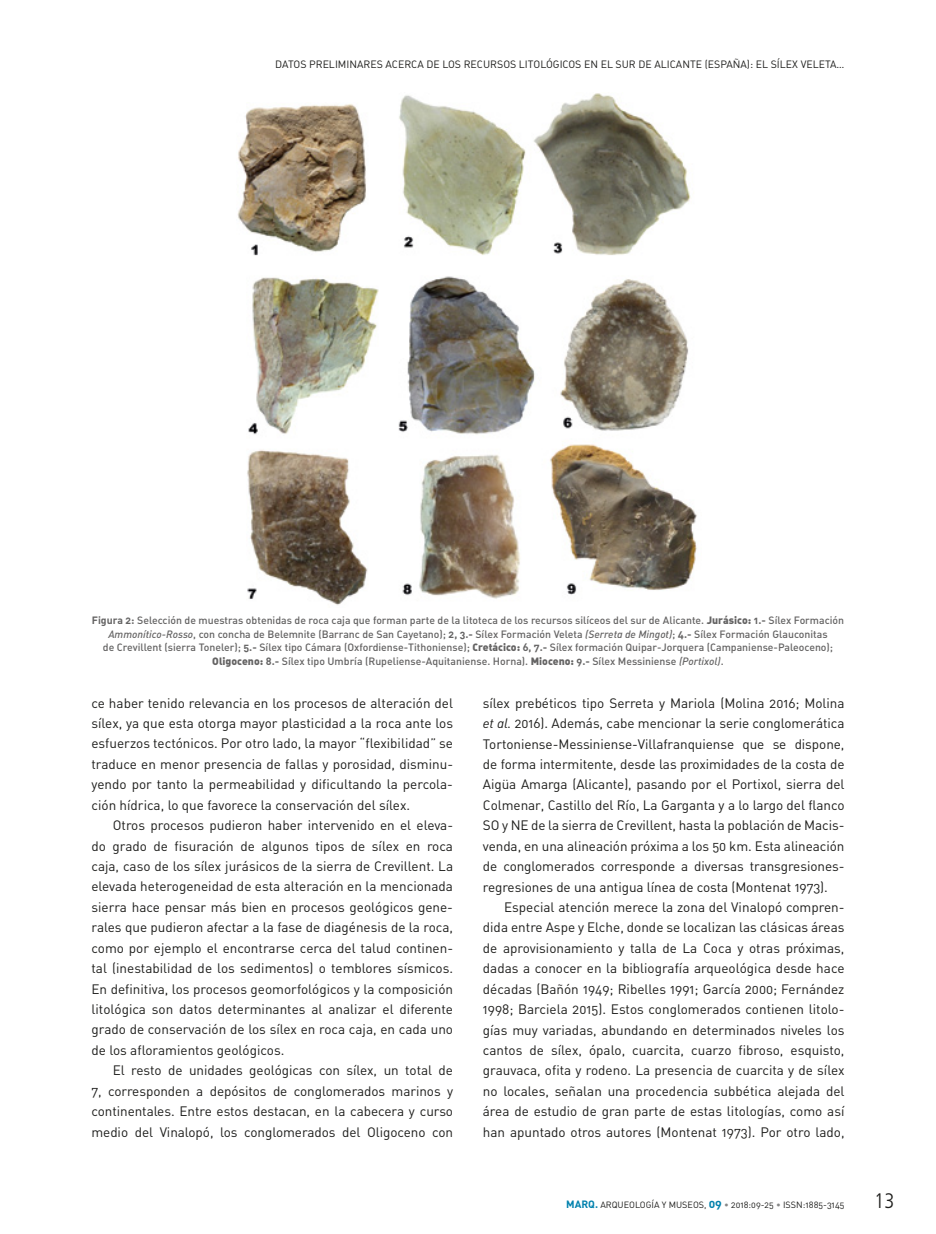
<style>
.page{position:relative;width:936px;height:1234px;background:#fff}
.page>*{position:absolute;margin:0;border:0;box-sizing:border-box;transform-origin:0 0}
.t1{font:300 condensed 21px "Frutiger LT Std";color:#1d1d1b}
.t2{font:13.5px/20.4px "DIN Regular Alternate";letter-spacing:-.005em;color:#1d1d1b;text-align:justify}
.t3{font:10.5px/13.5px "DIN Medium Alternate";color:#646363;text-align:center}
.t4{font:10.5px "DIN Regular Alternate";color:#1d1d1b}
.t5{font:9px "DIN Regular Alternate";color:#1d1d1b}
.s1{font-family:"DIN Bold Alternate"}
.s2{font-family:"DIN Black Alternate"}
.s3{font-family:"DIN Medium Italic Alt"}
.s4{font-family:"DIN Regular Italic Alt"}
.s5{font-family:"DIN Bold Alternate";font-size:10.5px;color:#0081ad}
.s6{font-family:"DIN Bold Alternate";font-size:12px;color:#0081ad}
.s7{color:#878787}
</style>
<div class="page">
<img style="left:237px;top:93px;width:460px;height:512px">
<p class="t4" style="left:275px;top:57px;width:14px">Datos</p>
<p class="t4" style="left:309px;top:57px;width:8px">preliminares</p>
<p class="t4" style="left:385px;top:57px;width:8px">acerca</p>
<p class="t4" style="left:426px;top:57px;width:23px">de los</p>
<p class="t4" style="left:463px;top:57px;width:8px">recursos</p>
<p class="t4" style="left:519px;top:57px;width:7px">litol</p>
<p class="t4" style="left:546px;top:57px;width:14px">ógicos</p>
<p class="t4" style="left:584px;top:57px;width:39px">enelsur</p>
<p class="t4" style="left:638px;top:57px;width:30px">de Alicante</p>
<p class="t4" style="left:704px;top:57px;width:73px">(España): El sílex</p>
<p class="t4" style="left:800px;top:57px;width:7px">veleta</p>
<p class="t4" style="left:836px;top:57px;width:9px">…</p>
<p class="t3" style="left:92px;top:613px;width:753px"><span class="s1">Figura 2:</span> Selección de muestras obtenidas de roca caja que forman parte de la litoteca de los recursos silíceos del sur de Alicante. <span class="s2">Jurásico:</span> <span class="s1">1.-</span> Sílex Formación <span class="s3">Ammonítico-Rosso</span>, con concha de Belemnite (Barranc de San Cayetano); <span class="s1">2, 3.-</span> Sílex Formación Veleta <span class="s3">(Serreta de Mingot)</span>; <span class="s1">4.-</span> Sílex Formación Glauconitas<br>de Crevillent (sierra Toneler); <span class="s1">5.-</span> Sílex tipo Cámara (Oxfordiense-Tithoniense); <span class="s2">Cretácico:</span> <span class="s1">6, 7.-</span> Sílex formación Quipar-Jorquera (Campaniense-Paleoceno); <span class="s2">Oligoceno:</span> <span class="s1">8.-</span> Sílex tipo Umbría (Rupeliense-Aquitaniense. Horna). <span class="s2">Mioceno:</span> <span class="s1">9.-</span> Sílex Messiniense <span class="s3">(Portixol)</span>.</p>
<p class="t2" style="left:91px;top:692px;width:363px">ce haber tenido relevancia en los procesos de alteración del sílex, ya que esta otorga mayor plasticidad a la roca ante los esfuerzos tectónicos. Por otro lado, la mayor “flexibilidad” se traduce en menor presencia de fallas y porosidad, disminu&shy;yendo por tanto la permeabilidad y dificultando la percola&shy;ción hídrica, lo que favorece la conservación del sílex.</p>
<p class="t2" style="left:91px;top:814px;width:363px;text-indent:21px">Otros procesos pudieron haber intervenido en el eleva&shy;do grado de fisuración de algunos tipos de sílex en roca caja, caso de los sílex jurásicos de la sierra de Crevillent. La elevada heterogeneidad de esta alteración en la mencionada sierra hace pensar más bien en procesos geológicos gene&shy;rales que pudieron afectar a la fase de diagénesis de la roca, como por ejemplo el encontrarse cerca del talud continen&shy;tal (inestabilidad de los sedimentos) o temblores sísmicos.<br>En definitiva, los procesos geomorfológicos y la composición litológica son datos determinantes al analizar el diferente grado de conservación de los sílex en roca caja, en cada uno de los afloramientos geológicos.</p>
<p class="t2" style="left:91px;top:1059px;width:363px;text-indent:21px">El resto de unidades geológicas con sílex, un total de 7, corresponden a depósitos de conglomerados marinos y continentales. Entre estos destacan, en la cabecera y curso medio del Vinalopó, los conglomerados del Oligoceno con</p>
<p class="t2" style="left:483px;top:692px;width:363px">sílex prebéticos tipo Serreta y Mariola (Molina 2016; Molina <span class="s4">et al.</span> 2016). Además, cabe mencionar la serie conglomerática Tortoniense-Messiniense-Villafranquiense que se dispone, de forma intermitente, desde las proximidades de la costa de Aigüa Amarga (Alicante), pasando por el Portixol, sierra del Colmenar, Castillo del Río, La Garganta y a lo largo del flanco SO y NE de la sierra de Crevillent, hasta la población de Macis&shy;venda, en una alineación próxima a los 50 km. Esta alineación de conglomerados corresponde a diversas transgresiones&shy;regresiones de una antigua línea de costa (Montenat 1973).</p>
<p class="t2" style="left:483px;top:896px;width:363px;text-indent:21px">Especial atención merece la zona del Vinalopó compren&shy;dida entre Aspe y Elche, donde se localizan las clásicas áreas de aprovisionamiento y talla de La Coca y otras próximas, dadas a conocer en la bibliografía arqueológica desde hace décadas (Bañón 1949; Ribelles 1991; García 2000; Fernández 1998; Barciela 2015). Estos conglomerados contienen litolo&shy;gías muy variadas, abundando en determinados niveles los cantos de sílex, ópalo, cuarcita, cuarzo fibroso, esquisto, grauvaca, ofita y rodeno. La presencia de cuarcita y de sílex no locales, señalan una procedencia subbética alejada del área de estudio de gran parte de estas litologías, como así han apuntado otros autores (Montenat 1973). Por otro lado,</p>
<p class="t5" style="left:566px;top:1198px;width:280px"><span class="s5">MARQ.</span> ARQUEOLOGÍA Y MUSEOS, <span class="s6">09</span> <span class="s7">•</span> 2018:09-25 <span class="s7">•</span> ISSN:1885-3145</p>
<h1 class="t1" style="left:874px;top:1188px;width:22px">13</h1>
</div>
